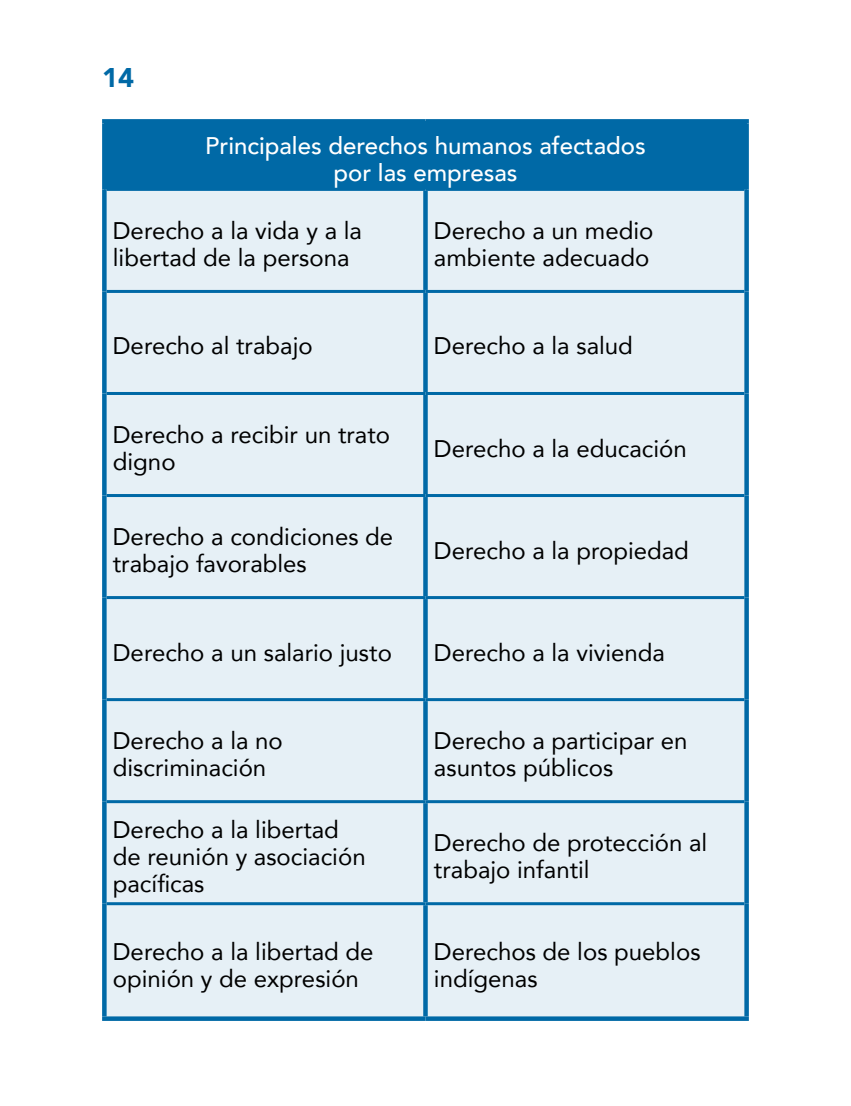
<style>
.page{position:relative;width:851px;height:1106px;background:#fff}
.page>*{position:absolute;margin:0;border:0;box-sizing:border-box;transform-origin:0 0}
.t1{font:900 27px "Avenir";color:#0069a6}
.t2{font:24px/27px "Avenir";color:#000}
.t3{font:500 24px/27px "Avenir";color:#fff;text-align:center}
</style>
<div class="page">
<div style="left:104px;top:121px;width:642px;height:68px;background:#0069a6"></div>
<div style="left:107px;top:191px;width:637px;height:825px;background:#e6f0f6"></div>
<div style="left:102px;top:124px;width:5px;height:65px;background:#0069a6"></div>
<div style="left:102px;top:119px;width:323px;height:5px;background:#0069a6"></div>
<div style="left:425px;top:119px;width:323px;height:5px;background:#0069a6"></div>
<hr style="left:744px;top:124px;width:4px;height:65px;background:#0069a6">
<div style="left:102px;top:189px;width:5px;height:102px;background:#0069a6"></div>
<hr style="left:107px;top:188px;width:318px;height:3px;background:#0069a6">
<svg style="left:423px;top:191px;width:4px;height:99px"></svg>
<hr style="left:425px;top:188px;width:319px;height:3px;background:#0069a6">
<svg style="left:744px;top:189px;width:4px;height:102px"></svg>
<div style="left:102px;top:291px;width:5px;height:102px;background:#0069a6"></div>
<hr style="left:107px;top:290px;width:318px;height:3px;background:#0069a6">
<svg style="left:423px;top:293px;width:4px;height:99px"></svg>
<hr style="left:425px;top:290px;width:319px;height:3px;background:#0069a6">
<svg style="left:744px;top:291px;width:4px;height:102px"></svg>
<div style="left:102px;top:393px;width:5px;height:102px;background:#0069a6"></div>
<div style="left:102px;top:495px;width:5px;height:102px;background:#0069a6"></div>
<div style="left:102px;top:597px;width:5px;height:102px;background:#0069a6"></div>
<div style="left:102px;top:699px;width:5px;height:102px;background:#0069a6"></div>
<div style="left:102px;top:801px;width:5px;height:102px;background:#0069a6"></div>
<div style="left:102px;top:903px;width:5px;height:113px;background:#0069a6"></div>
<hr style="left:107px;top:392px;width:318px;height:3px;background:#0069a6">
<hr style="left:107px;top:494px;width:318px;height:3px;background:#0069a6">
<hr style="left:107px;top:596px;width:318px;height:3px;background:#0069a6">
<hr style="left:107px;top:698px;width:318px;height:3px;background:#0069a6">
<hr style="left:107px;top:800px;width:318px;height:3px;background:#0069a6">
<hr style="left:107px;top:902px;width:318px;height:3px;background:#0069a6">
<svg style="left:102px;top:1016px;width:323px;height:4px"></svg>
<svg style="left:423px;top:395px;width:4px;height:99px"></svg>
<svg style="left:423px;top:497px;width:4px;height:99px"></svg>
<svg style="left:423px;top:599px;width:4px;height:99px"></svg>
<svg style="left:423px;top:701px;width:4px;height:99px"></svg>
<svg style="left:423px;top:803px;width:4px;height:99px"></svg>
<svg style="left:423px;top:905px;width:4px;height:111px"></svg>
<hr style="left:425px;top:392px;width:319px;height:3px;background:#0069a6">
<svg style="left:744px;top:393px;width:4px;height:102px"></svg>
<svg style="left:744px;top:495px;width:4px;height:102px"></svg>
<svg style="left:744px;top:597px;width:4px;height:102px"></svg>
<svg style="left:744px;top:699px;width:4px;height:102px"></svg>
<svg style="left:744px;top:801px;width:4px;height:102px"></svg>
<svg style="left:744px;top:903px;width:4px;height:113px"></svg>
<hr style="left:425px;top:494px;width:319px;height:3px;background:#0069a6">
<hr style="left:425px;top:596px;width:319px;height:3px;background:#0069a6">
<hr style="left:425px;top:698px;width:319px;height:3px;background:#0069a6">
<hr style="left:425px;top:800px;width:319px;height:3px;background:#0069a6">
<hr style="left:425px;top:902px;width:319px;height:3px;background:#0069a6">
<svg style="left:425px;top:1016px;width:323px;height:4px"></svg>
<p class="t1" style="left:102px;top:55px;width:33px">14</p>
<p class="t3" style="left:205px;top:131px;width:442px">Principales derechos humanos afectados por las empresas</p>
<p class="t2" style="left:113px;top:216px;width:251px">Derecho a la vida y a la libertad de la persona</p>
<p class="t2" style="left:434px;top:216px;width:221px">Derecho a un medio ambiente adecuado</p>
<p class="t2" style="left:113px;top:332px;width:201px">Derecho al trabajo</p>
<p class="t2" style="left:434px;top:332px;width:200px">Derecho a la salud</p>
<p class="t2" style="left:113px;top:420px;width:279px">Derecho a recibir un trato digno</p>
<p class="t2" style="left:113px;top:522px;width:282px">Derecho a condiciones de trabajo favorables</p>
<p class="t2" style="left:434px;top:434px;width:254px">Derecho a la educación</p>
<p class="t2" style="left:434px;top:536px;width:256px">Derecho a la propiedad</p>
<p class="t2" style="left:113px;top:638px;width:280px">Derecho a un salario justo</p>
<p class="t2" style="left:434px;top:638px;width:232px">Derecho a la vivienda</p>
<p class="t2" style="left:113px;top:726px;width:171px">Derecho a la no discriminación</p>
<p class="t2" style="left:434px;top:726px;width:255px">Derecho a participar en asuntos públicos</p>
<p class="t2" style="left:113px;top:815px;width:254px">Derecho a la libertad de reunión y asociación pacíficas</p>
<p class="t2" style="left:434px;top:828px;width:275px">Derecho de protección al trabajo infantil</p>
<p class="t2" style="left:113px;top:937px;width:262px">Derecho a la libertad de opinión y de expresión</p>
<p class="t2" style="left:434px;top:937px;width:268px">Derechos de los pueblos indígenas</p>
</div>
